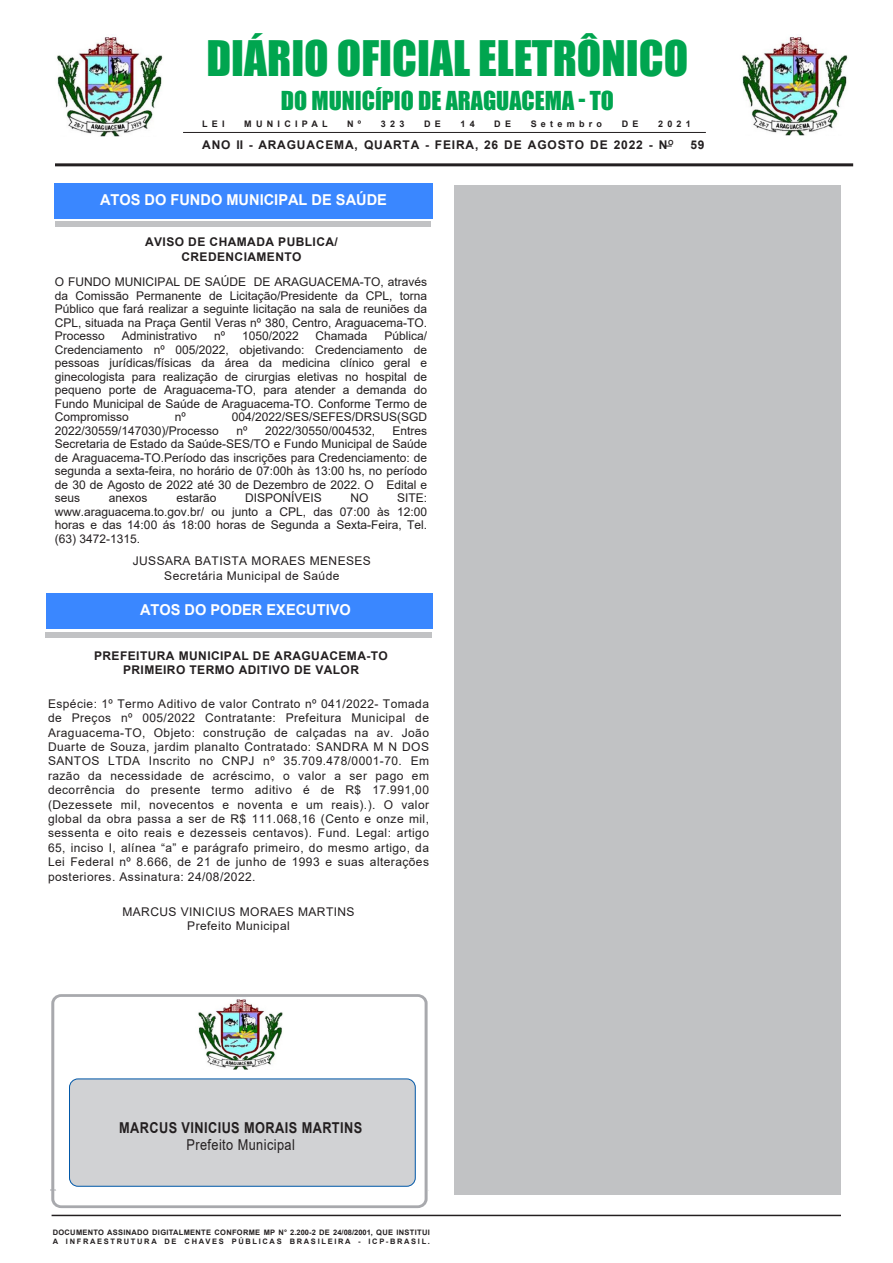
<style>
.page{position:relative;width:893px;height:1263px;background:#fff}
.page>*{position:absolute;margin:0;border:0;box-sizing:border-box;transform-origin:0 0}
.t1{font:45px "Impact";color:#00a54f}
.t2{font:24px "Impact";color:#00a54f}
.t3{font:700 15px "Arial";color:#fff}
.t4{font:700 15px "Arial";letter-spacing:.035em;color:#231f20;scale:.85 1}
.t5{font:15px "Arial";letter-spacing:.035em;color:#231f20;scale:.85 1}
.CORPO_DE_TEXTO{font:12px/13.5px "Arial";color:#231f20;text-align:justify}
.t6{font:700 12px/14.4px "Arial";letter-spacing:.035em;color:#231f20;text-align:center}
.CORPO_DE_TEXTO-2{font:12px/14.4px "Arial";letter-spacing:.035em;color:#231f20;text-align:center}
.t7{font:700 12px "Arial";letter-spacing:.07em;color:#231f20}
.t8{font:12px/14.4px "Arial";letter-spacing:.035em;color:#231f20;text-align:center}
.NOME{font:700 9px "Arial";letter-spacing:.475em;color:#231f20}
.t9{font:700 7.5px "Arial";letter-spacing:.04em;color:#231f20}
.t10{font:700 7.5px "Arial";letter-spacing:.225em;color:#231f20}
.s1{font-style:inherit}
</style>
<div class="page">
<hr style="left:52px;top:1215px;width:789px;height:1px;background:#231f20">
<hr style="left:55px;top:163px;width:798px;height:3px;background:#231f20">
<hr style="left:183px;top:132px;width:523px;height:1px;background:#231f20">
<div style="left:55px;top:221px;width:376px;height:5px;background:#c1c2c4"></div>
<div style="left:54px;top:184px;width:379px;height:35px;background:#3a87ff"></div>
<hr style="left:50px;top:1189px;width:379px;height:1px;background:#d1d2d4">
<div style="left:56px;top:967px;width:373px;height:230px;background:#fff;border-radius:9px"></div>
<div style="left:51px;top:994px;width:377px;height:214px;border:3px solid #a8a9ad;border-radius:8px"></div>
<div style="left:70px;top:1079px;width:345px;height:107px;background:#d1d2d4;border-radius:9px"></div>
<div style="left:69px;top:1079px;width:346px;height:107px;border:1px solid #0057a8;border-radius:9px"></div>
<img style="left:195px;top:997px;width:88px;height:72px">
<img style="left:742px;top:37px;width:106px;height:99px">
<img style="left:57px;top:37px;width:106px;height:100px">
<div style="left:47px;top:593px;width:386px;height:36px;background:#3a87ff"></div>
<div style="left:46px;top:633px;width:386px;height:5px;background:#c1c2c4"></div>
<div style="left:454px;top:185px;width:387px;height:1009px;background:#c1c2c4"></div>
<p class="t1" style="left:206px;top:23px;width:483px">DIÁRIO OFICIAL ELETRÔNICO</p>
<p class="t2" style="left:281px;top:82px;width:335px">DO MUNICÍPIO DE ARAGUACEMA - TO</p>
<p class="NOME" style="left:202px;top:117px;width:24px">LEI</p>
<p class="NOME" style="left:244px;top:117px;width:85px">MUNICIPAL</p>
<p class="NOME" style="left:347px;top:117px;width:16px">N º</p>
<p class="NOME" style="left:381px;top:117px;width:25px">323</p>
<p class="NOME" style="left:424px;top:117px;width:18px">D E</p>
<p class="NOME" style="left:460px;top:117px;width:16px">1 4</p>
<p class="NOME" style="left:494px;top:117px;width:18px">D E</p>
<p class="NOME" style="left:531px;top:117px;width:73px">Setembro</p>
<p class="NOME" style="left:622px;top:117px;width:18px">D E</p>
<p class="NOME" style="left:658px;top:117px;width:34px">2021</p>
<p class="t7" style="left:202px;top:136px;width:473px">ANO II - ARAGUACEMA, <span class="s1">QUARTA</span> - FEIRA, <span class="s1">26</span> DE <span class="s1">AGOSTO</span> DE 2022 - N<sup>O</sup></p>
<p class="t6" style="left:691px;top:138px;width:15px">59</p>
<p class="t3" style="left:100px;top:189px;width:288px"><span class="s1">ATOS</span> DO FUNDO MUNICIPAL DE SAÚDE</p>
<p class="t6" style="left:145px;top:235px;width:194px">AVISO DE CHAMADA PUBLICA/<br>CREDENCIAMENTO</p>
<p class="CORPO_DE_TEXTO" style="left:55px;top:275px;width:374px">O FUNDO MUNICIPAL DE SAÚDE DE ARAGUACEMA-TO, através da Comissão Permanente de Licitação/Presidente da CPL, torna Público que fará realizar a seguinte licitação na sala de reuniões da CPL, situada na Praça Gentil Veras nº 380, Centro, Araguacema-TO.<br>Processo</p>
<p class="CORPO_DE_TEXTO" style="left:55px;top:329px;width:374px;text-indent:330px">Pública/ Credenciamento nº 005/2022, objetivando: Credenciamento de pessoas jurídicas/físicas da área da medicina clínico geral e ginecologista para realização de cirurgias eletivas no hospital de pequeno porte de Araguacema-TO, para atender a demanda do Fundo Municipal de Saúde de Araguacema-TO. Conforme Termo de Compromisso</p>
<p class="CORPO_DE_TEXTO" style="left:122px;top:329px;width:77px">Administrativo</p>
<p class="CORPO_DE_TEXTO" style="left:214px;top:329px;width:13px">nº</p>
<p class="CORPO_DE_TEXTO" style="left:242px;top:329px;width:58px">1050/2022</p>
<p class="CORPO_DE_TEXTO" style="left:316px;top:329px;width:54px">Chamada</p>
<p class="CORPO_DE_TEXTO" style="left:175px;top:410px;width:13px">nº</p>
<p class="CORPO_DE_TEXTO" style="left:232px;top:410px;width:197px">004/2022/SES/SEFES/DRSUS(SGD</p>
<p class="CORPO_DE_TEXTO" style="left:55px;top:424px;width:166px">2022/30559/147030)/Processo</p>
<p class="CORPO_DE_TEXTO" style="left:236px;top:424px;width:13px">nº</p>
<p class="CORPO_DE_TEXTO" style="left:265px;top:424px;width:112px">2022/30550/004532,</p>
<p class="CORPO_DE_TEXTO" style="left:55px;top:424px;width:374px;text-indent:338px">Entres Secretaria de Estado da Saúde-SES/TO e Fundo Municipal de Saúde de Araguacema-TO.Período das inscrições para Credenciamento: de segunda a sexta-feira, no horário de 07:00h às 13:00 hs, no período de 30 de Agosto de 2022 até 30 de Dezembro de 2022. O Edital e seus</p>
<p class="CORPO_DE_TEXTO" style="left:109px;top:491px;width:40px">anexos</p>
<p class="CORPO_DE_TEXTO" style="left:176px;top:491px;width:42px">estarão</p>
<p class="CORPO_DE_TEXTO" style="left:245px;top:491px;width:78px">DISPONÍVEIS</p>
<p class="CORPO_DE_TEXTO" style="left:351px;top:491px;width:19px">NO</p>
<p class="CORPO_DE_TEXTO" style="left:55px;top:491px;width:374px;text-indent:342px">SITE: www.araguacema.to.gov.br/ ou junto a CPL, das 07:00 às 12:00 horas e das 14:00 ás 18:00 horas de Segunda a Sexta-Feira, Tel. (63) 3472-1315.</p>
<p class="CORPO_DE_TEXTO-2" style="left:133px;top:554px;width:240px">JUSSARA BATISTA MORAES MENESES<br>Secretária Municipal de Saúde</p>
<p class="t3" style="left:140px;top:599px;width:212px"><span class="s1">ATOS</span> DO PODER EXECUTIVO</p>
<p class="t6" style="left:94px;top:648px;width:295px">PREFEITURA MUNICIPAL DE ARAGUACEMA-TO<br>PRIMEIRO TERMO ADITIVO DE VALOR</p>
<p class="CORPO_DE_TEXTO" style="left:48px;top:696px;width:383px;line-height:14.4px">Espécie: 1º Termo Aditivo de valor Contrato nº 041/2022- Tomada de Preços nº 005/2022 Contratante: Prefeitura Municipal de Araguacema-TO, Objeto: construção de calçadas na av. João Duarte de Souza, jardim planalto Contratado: SANDRA M N DOS SANTOS LTDA Inscrito no CNPJ nº 35.709.478/0001-70. Em razão da necessidade de acréscimo, o valor a ser pago em decorrência do presente termo aditivo é de R$ 17.991,00 (Dezessete mil, novecentos e noventa e um reais).). O valor global da obra passa a ser de R$ 111.068,16 (Cento e onze mil, sessenta e oito reais e dezesseis centavos). Fund. Legal: artigo 65, inciso I, alínea “a” e parágrafo primeiro, do mesmo artigo, da Lei Federal nº 8.666, de 21 de junho de 1993 e suas alterações posteriores. Assinatura: 24/08/2022.</p>
<p class="t8" style="left:122px;top:904px;width:234px">MARCUS VINICIUS MORAES MARTINS<br>Prefeito Municipal</p>
<p class="t4" style="left:119px;top:1117px;width:288px">MARCUS VINICIUS MORAIS MARTINS</p>
<p class="t5" style="left:186px;top:1134px;width:129px">Prefeito Municipal</p>
<p class="t9" style="left:53px;top:1227px;width:379px">DOCUMENTO ASSINADO DIGITALMENTE CONFORME MP N° 2.200-2 DE 24/08/2001, QUE INSTITUI</p>
<p class="t10" style="left:53px;top:1236px;width:379px">A INFRAESTRUTURA DE CHAVES PÚBLICAS BRASILEIRA - ICP-BRASIL.</p>
</div>
